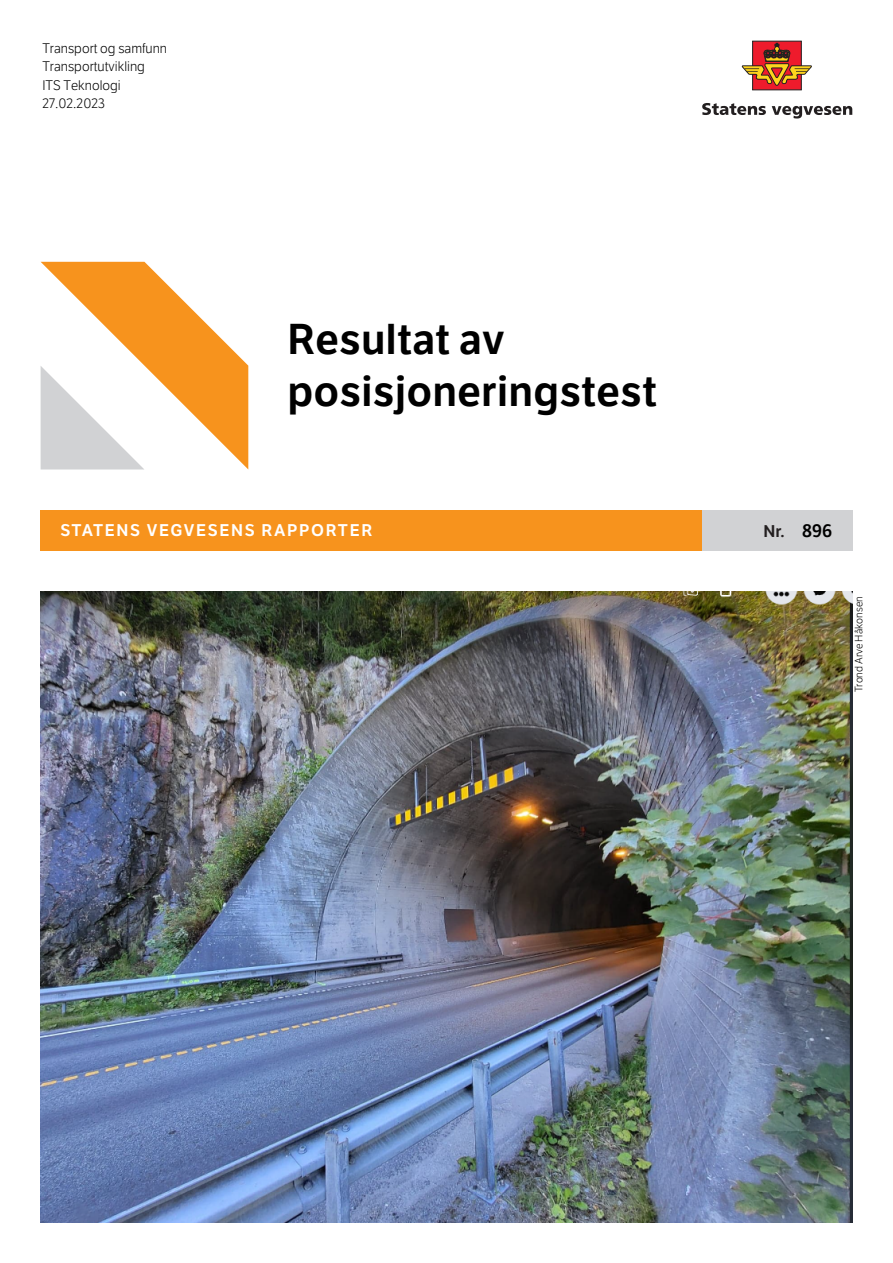
<style>
.page{position:relative;width:893px;height:1263px;background:#fff}
.page>*{position:absolute;margin:0;border:0;box-sizing:border-box;transform-origin:0 0}
.t1{font:42px/52.2px "LFT Etica SB";color:#000}
.t2{font:18px "LFT Etica SB";color:#000}
.t3{font:16.5px "LFT Etica SB";letter-spacing:.1em;color:#fff}
.t4{font:16.5px "LFT Etica SB";color:#231f20}
.t5{font:13.5px/18.5px "LFT Etica Lt";color:#000}
.t6{font:10.5px "LFT Etica Lt";color:#000}
</style>
<div class="page">
<div style="left:41px;top:510px;width:667px;height:41px;background:#f7931d"></div>
<svg style="left:41px;top:262px;width:207px;height:207px"></svg>
<svg style="left:702px;top:103px;width:64px;height:12px"></svg>
<svg style="left:772px;top:106px;width:80px;height:13px"></svg>
<div style="left:752px;top:41px;width:50px;height:49px;background:#ee1b2c"></div>
<svg style="left:741px;top:42px;width:71px;height:45px"></svg>
<div style="left:702px;top:510px;width:150px;height:41px;background:#d1d2d4"></div>
<img style="left:41px;top:591px;width:811px;height:631px">
<p class="t5" style="left:42px;top:39px;width:126px">Transport og samfunn<br>Transportutvikling<br>ITS Teknologi<br>27.02.2023</p>
<h1 class="t1" style="left:287px;top:313px;width:371px">Resultat av posisjoneringstest</h1>
<p class="t3" style="left:61px;top:521px;width:313px">STATENS VEGVESENS RAPPORTER</p>
<p class="t4" style="left:764px;top:521px;width:23px">Nr.</p>
<h2 class="t2" style="left:802px;top:520px;width:32px">896</h2>
<p class="t6" style="left:853px;top:692px;width:98px;rotate:-90deg">Trond Arve Håkonsen</p>
</div>
